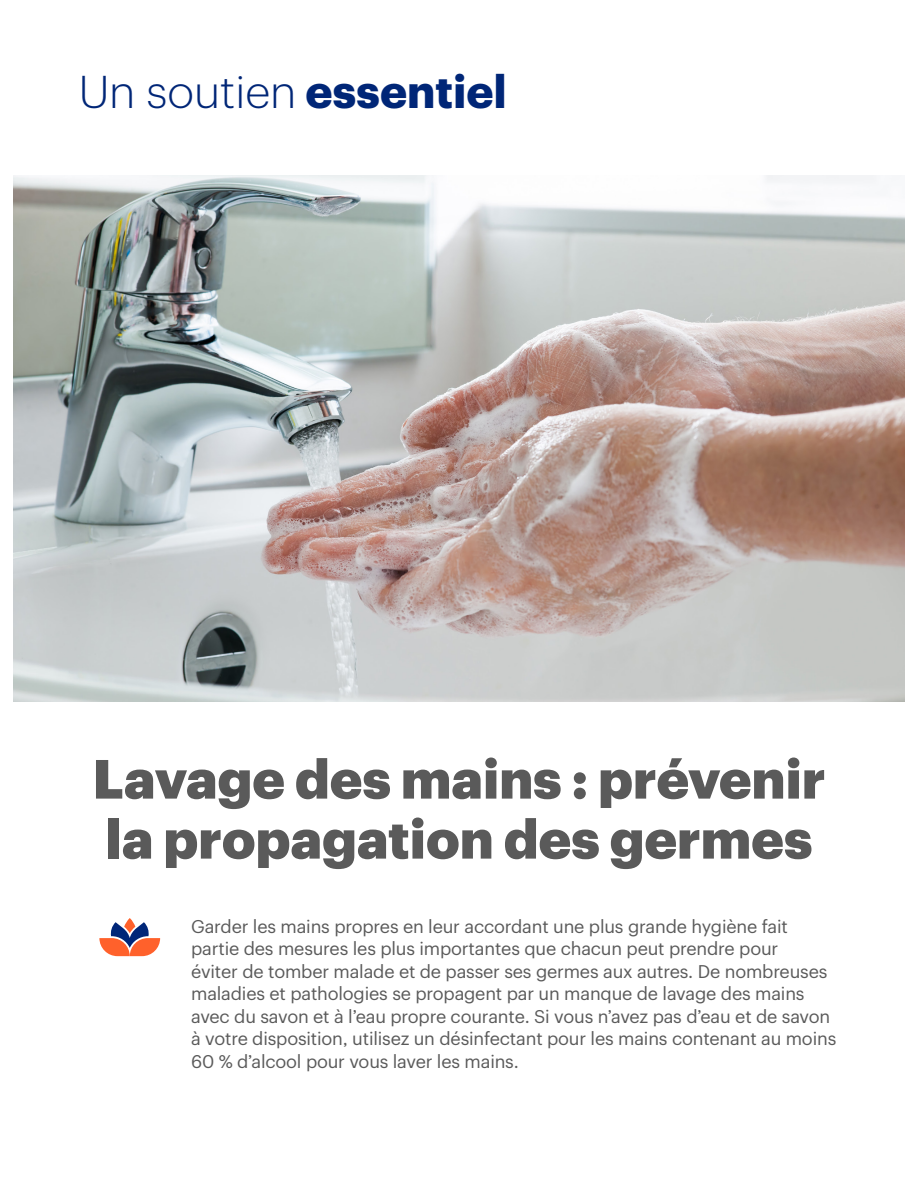
<style>
.page{position:relative;width:918px;height:1188px;background:#fff}
.page>*{position:absolute;margin:0;border:0;box-sizing:border-box;transform-origin:0 0}
.Headline{font:900 54px/60px "Graphik UHG";color:#5a5a5a}
.t1{font:300 45px "Graphik";color:#002677}
.Body{font:18px/22.5px "Graphik UHG";letter-spacing:-.01em;color:#5a5a5a}
.s1{font-weight:700;font-size:45.3px}
</style>
<div class="page">
<img style="left:14px;top:176px;width:890px;height:526px">
<svg style="left:99px;top:918px;width:61px;height:38px"></svg>
<h2 class="t1" style="left:79px;top:59px;width:430px">Un soutien <span class="s1">essentiel</span></h2>
<p class="Headline" style="left:92px;top:744px;width:735px">Lavage des mains : prévenir la propagation des germes</p>
<p class="Body" style="left:191px;top:913px;width:647px">Garder les mains propres en leur accordant une plus grande hygiène fait partie des mesures les plus importantes que chacun peut prendre pour<br>éviter de tomber malade et de passer ses germes aux autres. De nombreuses maladies et pathologies se propagent par un manque de lavage des mains avec du savon et à l’eau propre courante. Si vous n’avez pas d’eau et de savon à votre disposition, utilisez un désinfectant pour les mains contenant au moins 60 % d’alcool pour vous laver les mains.</p>
</div>
